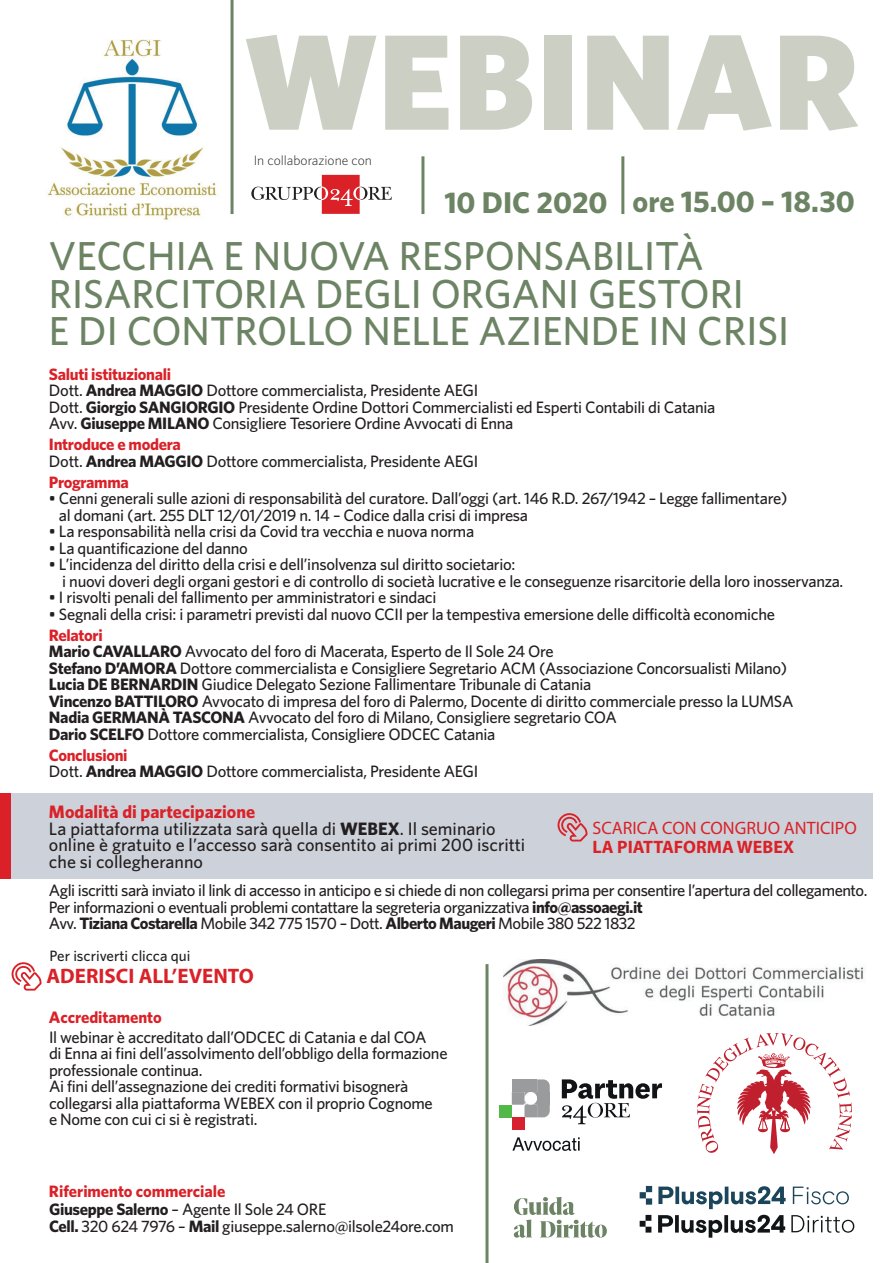
<style>
.page{position:relative;width:893px;height:1263px;background:#fff}
.page>*{position:absolute;margin:0;border:0;box-sizing:border-box;transform-origin:0 0}
.t1{font:500 40.5px/37.5px "Whitney";color:#6c8464}
.t2{font:700 30px "Whitney";color:#6c8464}
.t3{font:700 21px "Myriad Pro";color:#da2128}
.t4{font:500 18px/16.5px "Whitney";color:#231f20}
.t5{font:18px "Myriad Pro";color:#da2128}
.t6{font:700 18px "Myriad Pro";color:#da2128}
.t7{font:500 16.5px/16.5px "Whitney";letter-spacing:-.02em;color:#231f20}
.t8{font:700 16.5px/18.3px "Whitney";letter-spacing:-.005em;color:#da2128}
.t9{font:500 15px "Whitney";color:#231f20}
.t10{font:300 13.65px "Whitney";color:#231f20}
.s1{font-weight:700;color:#da2128}
.s2{font-weight:700}
.s3{color:#231f20}
.s4{font-weight:500;color:#231f20}
</style>
<div class="page">
<div style="left:0;top:794px;width:872px;height:85px;background:#cdd1d9"></div>
<svg style="left:557px;top:813px;width:30px;height:29px"></svg>
<div style="left:0;top:794px;width:11px;height:85px;background:#da2128"></div>
<hr style="left:485px;top:964px;width:3px;height:299px;background:#6c8464">
<svg style="left:251px;top:175px;width:140px;height:39px"></svg>
<svg style="left:639px;top:1215px;width:215px;height:23px"></svg>
<svg style="left:514px;top:1197px;width:93px;height:41px"></svg>
<svg style="left:12px;top:962px;width:30px;height:29px"></svg>
<div style="left:544px;top:36px;width:28px;height:94px;background:#ccd0c4"></div>
<svg style="left:587px;top:36px;width:81px;height:94px"></svg>
<svg style="left:677px;top:35px;width:94px;height:96px"></svg>
<svg style="left:780px;top:36px;width:78px;height:95px"></svg>
<svg style="left:246px;top:35px;width:130px;height:95px"></svg>
<svg style="left:385px;top:36px;width:63px;height:94px"></svg>
<svg style="left:460px;top:36px;width:72px;height:94px"></svg>
<hr style="left:421px;top:156px;width:3px;height:58px;background:#6c8464">
<hr style="left:230px;top:0;width:3px;height:214px;background:#6c8464">
<hr style="left:621px;top:156px;width:3px;height:58px;background:#6c8464">
<svg style="left:562px;top:1079px;width:100px;height:45px"></svg>
<svg style="left:512px;top:1079px;width:37px;height:38px"></svg>
<div style="left:512px;top:1117px;width:12px;height:13px;background:#d72130"></div>
<div style="left:499px;top:1105px;width:12px;height:12px;background:#52b949"></div>
<svg style="left:512px;top:1137px;width:67px;height:14px"></svg>
<img style="left:504px;top:960px;width:360px;height:66px">
<svg style="left:697px;top:1033px;width:154px;height:121px"></svg>
<img style="left:47px;top:39px;width:170px;height:182px">
<svg style="left:658px;top:1186px;width:127px;height:23px"></svg>
<svg style="left:792px;top:1187px;width:56px;height:17px"></svg>
<svg style="left:639px;top:1186px;width:13px;height:19px"></svg>
<p class="t10" style="left:254px;top:152px;width:120px">In collaborazione con</p>
<h2 class="t2" style="left:444px;top:183px;width:412px">10 DIC 2020 ore 15.00 – 18.30</h2>
<h1 class="t1" style="left:49px;top:237px;width:741px">VECCHIA E NUOVA RESPONSABILITÀ<br>RISARCITORIA DEGLI ORGANI GESTORI<br>E DI CONTROLLO NELLE AZIENDE IN CRISI</h1>
<p class="t7" style="left:49px;top:366px;width:668px"><span class="s1">Saluti istituzionali<br></span>Dott. <span class="s2">Andrea MAGGIO</span> Dottore commercialista, Presidente AEGI<br>Dott. <span class="s2">Giorgio SANGIORGIO</span> Presidente Ordine Dottori Commercialisti ed Esperti Contabili di Catania Avv. <span class="s2">Giuseppe MILANO</span> Consigliere Tesoriere Ordine Avvocati di Enna</p>
<p class="t7" style="left:49px;top:436px;width:431px"><span class="s1">Introduce e modera<br></span>Dott. <span class="s2">Andrea MAGGIO</span> Dottore commercialista, Presidente AEGI</p>
<p class="t8" style="left:49px;top:473px;width:81px">Programma</p>
<p class="t7" style="left:59px;top:490px;width:730px;text-indent:-10px">• Cenni generali sulle azioni di responsabilità del curatore. Dall’oggi (art. 146 R.D. 267/1942 – Legge fallimentare) al domani (art. 255 DLT 12/01/2019 n. 14 – Codice dalla crisi di impresa</p>
<p class="t7" style="left:49px;top:523px;width:427px">• La responsabilità nella crisi da Covid tra vecchia e nuova norma</p>
<p class="t7" style="left:49px;top:540px;width:200px">• La quantificazione del danno</p>
<p class="t7" style="left:62px;top:556px;width:782px;text-indent:-13px">• L’incidenza del diritto della crisi e dell’insolvenza sul diritto societario:<br>i nuovi doveri degli organi gestori e di controllo di società lucrative e le conseguenze risarcitorie della loro inosservanza.</p>
<p class="t7" style="left:49px;top:589px;width:389px">• I risvolti penali del fallimento per amministratori e sindaci</p>
<p class="t7" style="left:49px;top:606px;width:727px">• Segnali della crisi: i parametri previsti dal nuovo CCII per la tempestiva emersione delle difficoltà economiche</p>
<p class="t7" style="left:49px;top:627px;width:745px"><span class="s1">Relatori<br></span><span class="s2">Mario CAVALLARO</span> Avvocato del foro di Macerata, Esperto de Il Sole 24 Ore<br><span class="s2">Stefano D’AMORA</span> Dottore commercialista e Consigliere Segretario ACM (Associazione Concorsualisti Milano)<br><span class="s2">Lucia DE BERNARDIN</span> Giudice Delegato Sezione Fallimentare Tribunale di Catania<br><span class="s2">Vincenzo BATTILORO</span> Avvocato di impresa del foro di Palermo, Docente di diritto commerciale presso la LUMSA <span class="s2">Nadia GERMANÀ TASCONA</span> Avvocato del foro di Milano, Consigliere segretario COA<br><span class="s2">Dario SCELFO</span> Dottore commercialista, Consigliere ODCEC Catania</p>
<p class="t7" style="left:49px;top:747px;width:431px"><span class="s1">Conclusioni<br></span>Dott. <span class="s2">Andrea MAGGIO</span> Dottore commercialista, Presidente AEGI</p>
<p class="t4" style="left:49px;top:803px;width:478px"><span class="s1">Modalità di partecipazione<br></span>La piattaforma utilizzata sarà quella di <span class="s2">WEBEX</span>. Il seminario online è gratuito e l’accesso sarà consentito ai primi 200 iscritti che si collegheranno</p>
<p class="t5" style="left:592px;top:816px;width:266px">SCARICA CON CONGRUO ANTICIPO</p>
<p class="t6" style="left:592px;top:835px;width:203px">LA PIATTAFORMA WEBEX</p>
<p class="t7" style="left:49px;top:882px;width:819px">Agli iscritti sarà inviato il link di accesso in anticipo e si chiede di non collegarsi prima per consentire l’apertura del collegamento.<br>Per informazioni o eventuali problemi contattare la segreteria organizzativa <span class="s2">info@assoaegi.it<br></span>Avv. <span class="s2">Tiziana Costarella</span> Mobile 342 775 1570 – Dott. <span class="s2">Alberto Maugeri</span> Mobile 380 522 1832</p>
<p class="t3" style="left:47px;top:962px;width:209px">ADERISCI ALL’EVENTO</p>
<p class="t9" style="left:50px;top:947px;width:142px">Per iscriverti clicca qui</p>
<p class="t8" style="left:49px;top:1008px;width:114px">Accreditamento</p>
<p class="t7" style="left:49px;top:1028px;width:400px">Il webinar è accreditato dall’ODCEC di Catania e dal COA<br>di Enna ai fini dell’assolvimento dell’obbligo della formazione professionale continua.<br>Ai fini dell’assegnazione dei crediti formativi bisognerà collegarsi alla piattaforma WEBEX con il proprio Cognome<br>e Nome con cui ci si è registrati.</p>
<p class="t8" style="left:49px;top:1182px;width:279px">Riferimento commerciale<br><span class="s3">Giuseppe Salerno</span> <span class="s4">– Agente Il Sole 24 ORE</span></p>
<p class="t7" style="left:49px;top:1217px;width:406px"><span class="s2">Cell.</span> 320 624 7976 – <span class="s2">Mail</span> giuseppe.salerno@ilsole24ore.com</p>
</div>
